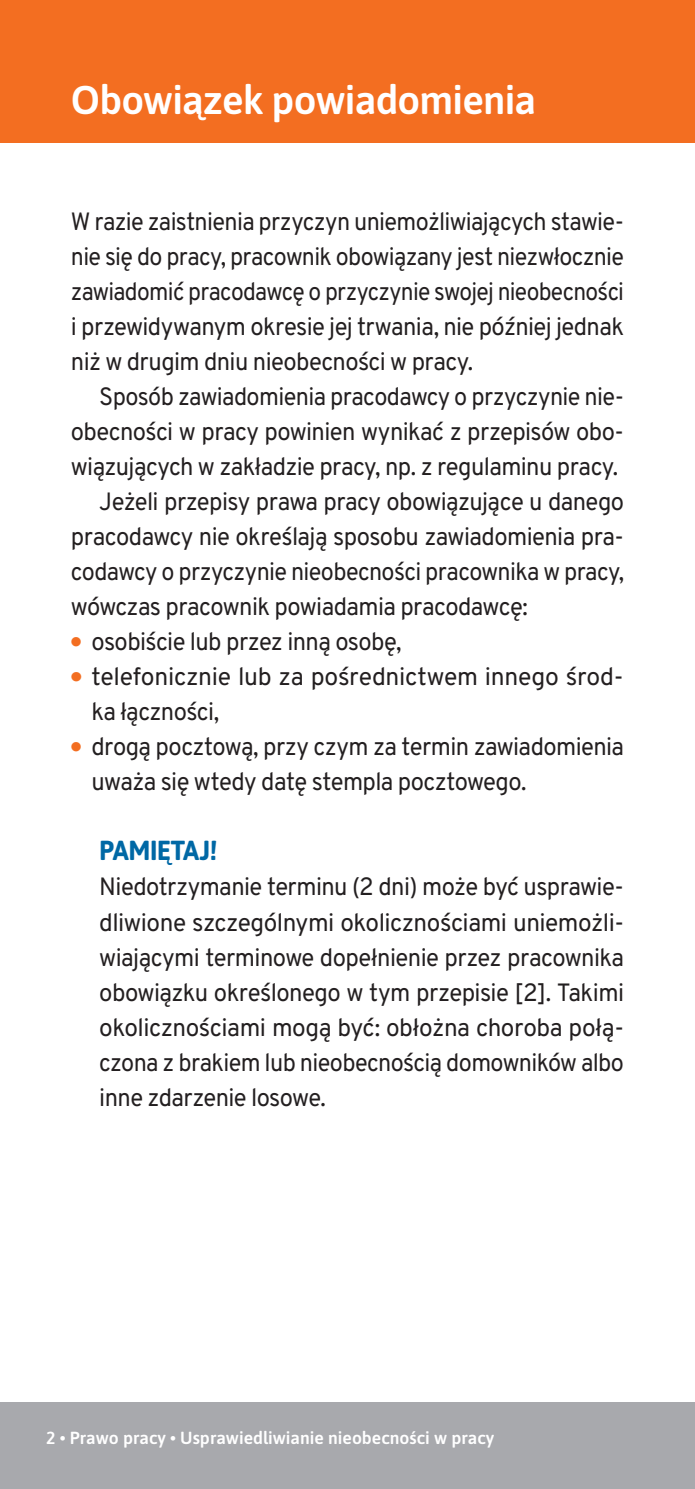
<style>
.page{position:relative;width:695px;height:1489px;background:#fff}
.page>*{position:absolute;margin:0;border:0;box-sizing:border-box;transform-origin:0 0}
.t1{font:600 40px "Asap";letter-spacing:-.02em;color:#fff}
.t2{font:700 27.5px "Asap";letter-spacing:-.015em;color:#0068a5;scale:.95 1}
.t3{font:25px/35px "Overpass";letter-spacing:-.025em;color:#231f20;scale:.95 1}
.t4{font:25px/35px "Overpass";letter-spacing:-.025em;color:#231f20;text-align:justify;scale:.94 1}
.t5{font:25px/35px "Overpass";letter-spacing:-.025em;color:#231f20}
.t6{font:25px "Overpass";letter-spacing:-.025em;color:#231f20;scale:.93 1}
.t7{font:600 17.5px "Asap";color:#fff}
.s1{font-size:17.5px;color:#f36e21}
</style>
<div class="page">
<div style="left:0;top:1402px;width:694px;height:86px;background:#a8a9ad"></div>
<div style="left:0;top:0;width:694px;height:142px;background:#f36e21"></div>
<h1 class="t1" style="left:71px;top:72px;width:467px">Obowiązek powiadomienia</h1>
<p class="t4" style="left:71px;top:203px;width:590px">W razie zaistnienia przyczyn uniemożliwiających stawie&shy;nie się do pracy, pracownik obowiązany jest niezwłocznie zawiadomić pracodawcę o przyczynie swojej nieobecności i przewidywanym okresie jej trwania, nie później jednak niż w drugim dniu nieobecności w pracy.</p>
<p class="t4" style="left:99px;top:378px;width:559px">Sposób zawiadomienia pracodawcy o przyczynie nie-</p>
<p class="t3" style="left:71px;top:413px;width:583px">obecności w pracy powinien wynikać z przepisów obo-</p>
<p class="t3" style="left:71px;top:448px;width:577px">wiązujących w zakładzie pracy, np. z regulaminu pracy.</p>
<p class="t3" style="left:99px;top:483px;width:554px">Jeżeli przepisy prawa pracy obowiązujące u danego</p>
<p class="t3" style="left:71px;top:518px;width:583px">pracodawcy nie określają sposobu zawiadomienia pra-</p>
<p class="t6" style="left:71px;top:551px;width:596px">codawcy o przyczynie nieobecności pracownika w pracy,</p>
<p class="t3" style="left:71px;top:588px;width:482px">wówczas pracownik powiadamia pracodawcę:</p>
<p class="t3" style="left:71px;top:623px;width:349px"><span class="s1">●</span> osobiście lub przez inną osobę,</p>
<p class="t5" style="left:91px;top:658px;width:533px;text-indent:-21px"><span class="s1">●</span> telefonicznie lub za pośrednictwem innego środ&shy;ka łączności,</p>
<p class="t3" style="left:91px;top:728px;width:562px;text-indent:-21px"><span class="s1">●</span> drogą pocztową, przy czym za termin zawiadomienia uważa się wtedy datę stempla pocztowego.</p>
<p class="t2" style="left:99px;top:831px;width:125px">PAMIĘTAJ!</p>
<p class="t3" style="left:99px;top:868px;width:554px;text-align:justify">Niedotrzymanie terminu (2 dni) może być usprawie&shy;dliwione szczególnymi okolicznościami uniemożli&shy;wiającymi terminowe dopełnienie przez pracownika obowiązku określonego w tym przepisie [2]. Takimi okolicznościami mogą być: obłożna choroba połą&shy;czona z brakiem lub nieobecnością domowników albo inne zdarzenie losowe.</p>
<p class="t7" style="left:46px;top:1425px;width:449px">2 • Prawo pracy • Usprawiedliwianie nieobecności w pracy</p>
</div>
